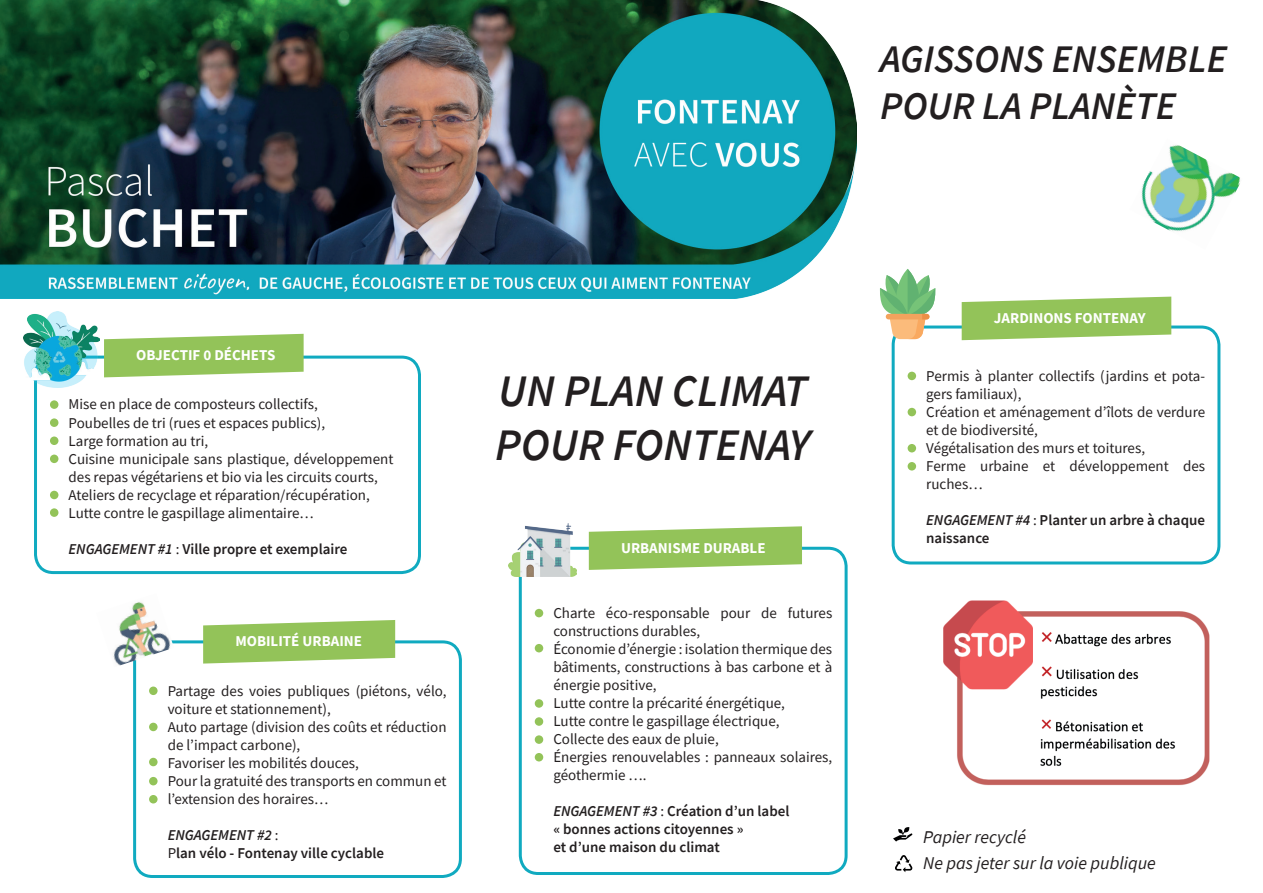
<style>
.page{position:relative;width:1263px;height:893px;background:#fff}
.page>*{position:absolute;margin:0;border:0;box-sizing:border-box;transform-origin:0 0}
.t1{font:italic 600 45px/54px "Source Sans Pro";color:#231f20}
.t2{font:italic 600 39px/46.8px "Source Sans Pro";color:#231f20}
.t3{font:italic 18px/26.5px "Source Sans Pro";color:#231f20}
.t4{font:15px/18px "Source Sans Pro";color:#231f20}
.t5{font:600 15px/18px "Source Sans Pro";color:#231f20}
.t6{font:700 15px "Source Sans Pro";color:#fff}
.s1{font-style:italic}
.s2{font-weight:400}
</style>
<div class="page">
<img style="left:0;top:0;width:856px;height:298px">
<img style="left:1141px;top:145px;width:99px;height:86px">
<div style="left:34px;top:356px;width:387px;height:218px;border:3px solid #10aac0;border-radius:18px"></div>
<svg style="left:104px;top:334px;width:200px;height:43px;background:#9fc96c"></svg>
<div style="left:50px;top:400px;width:8px;height:9px;background:#93c359;border-radius:50%"></div>
<div style="left:50px;top:436px;width:8px;height:9px;background:#93c359;border-radius:50%"></div>
<div style="left:50px;top:491px;width:8px;height:8px;background:#93c359;border-radius:50%"></div>
<div style="left:50px;top:508px;width:8px;height:9px;background:#93c359;border-radius:50%"></div>
<div style="left:50px;top:418px;width:8px;height:9px;background:#93c359;border-radius:50%"></div>
<div style="left:50px;top:455px;width:8px;height:8px;background:#93c359;border-radius:50%"></div>
<div style="left:133px;top:640px;width:329px;height:238px;border:3px solid #10aac0;border-radius:18px"></div>
<svg style="left:203px;top:620px;width:192px;height:44px;background:#a1cb6f"></svg>
<div style="left:149px;top:686px;width:9px;height:9px;background:#93c359;border-radius:50%"></div>
<div style="left:149px;top:723px;width:9px;height:8px;background:#93c359;border-radius:50%"></div>
<div style="left:149px;top:795px;width:9px;height:8px;background:#93c359;border-radius:50%"></div>
<div style="left:149px;top:758px;width:9px;height:8px;background:#93c359;border-radius:50%"></div>
<div style="left:149px;top:777px;width:9px;height:8px;background:#93c359;border-radius:50%"></div>
<div style="left:892px;top:326px;width:328px;height:238px;border:3px solid #10aac0;border-radius:18px"></div>
<svg style="left:962px;top:297px;width:209px;height:43px;background:#9fc96c"></svg>
<div style="left:908px;top:372px;width:8px;height:8px;background:#93c359;border-radius:50%"></div>
<div style="left:908px;top:408px;width:8px;height:8px;background:#93c359;border-radius:50%"></div>
<div style="left:908px;top:444px;width:8px;height:8px;background:#93c359;border-radius:50%"></div>
<div style="left:908px;top:462px;width:8px;height:9px;background:#93c359;border-radius:50%"></div>
<div style="left:519px;top:547px;width:328px;height:328px;border:3px solid #10aac0;border-radius:18px"></div>
<svg style="left:589px;top:526px;width:213px;height:44px;background:#a1cb6f"></svg>
<div style="left:535px;top:609px;width:8px;height:8px;background:#93c359;border-radius:50%"></div>
<div style="left:535px;top:644px;width:8px;height:8px;background:#93c359;border-radius:50%"></div>
<div style="left:535px;top:717px;width:8px;height:9px;background:#93c359;border-radius:50%"></div>
<div style="left:535px;top:753px;width:8px;height:8px;background:#93c359;border-radius:50%"></div>
<div style="left:535px;top:699px;width:8px;height:9px;background:#93c359;border-radius:50%"></div>
<div style="left:535px;top:735px;width:8px;height:9px;background:#93c359;border-radius:50%"></div>
<svg style="left:880px;top:269px;width:56px;height:70px"></svg>
<img style="left:113px;top:602px;width:61px;height:65px">
<svg style="left:893px;top:827px;width:19px;height:14px"></svg>
<svg style="left:895px;top:855px;width:17px;height:17px"></svg>
<img style="left:943px;top:600px;width:267px;height:186px">
<img style="left:24px;top:311px;width:76px;height:77px">
<img style="left:508px;top:524px;width:69px;height:53px">
<h2 class="t2" style="left:880px;top:35px;width:348px">AGISSONS ENSEMBLE<br>POUR LA PLANÈTE</h2>
<p class="t6" style="left:136px;top:345px;width:141px">OBJECTIF 0 DÉCHETS</p>
<p class="t4" style="left:69px;top:395px;width:326px">Mise en place de composteurs collectifs,<br>Poubelles de tri (rues et espaces publics),<br>Large formation au tri,<br>Cuisine municipale sans plastique, développement des repas végétariens et bio via les circuits courts, Ateliers de recyclage et réparation/récupération, Lutte contre le gaspillage alimentaire…</p>
<p class="t5" style="left:69px;top:539px;width:280px"><span class="s1">ENGAGEMENT #1</span> <span class="s2">:</span> Ville propre et exemplaire</p>
<p class="t6" style="left:235px;top:631px;width:128px">MOBILITÉ URBAINE</p>
<p class="t4" style="left:168px;top:682px;width:280px">Partage des voies publiques (piétons, vélo, voiture et stationnement),<br>Auto partage (division des coûts et réduction de l’impact carbone),<br>Favoriser les mobilités douces,<br>Pour la gratuité des transports en commun et l’extension des horaires…</p>
<p class="t5" style="left:168px;top:825px;width:218px"><span class="s1">ENGAGEMENT #2</span> <span class="s2">:<br>P</span>lan vélo - Fontenay ville cyclable</p>
<h1 class="t1" style="left:495px;top:363px;width:316px">UN PLAN CLIMAT<br>POUR FONTENAY</h1>
<p class="t6" style="left:621px;top:538px;width:146px">URBANISME DURABLE</p>
<p class="t4" style="left:553px;top:604px;width:280px">Charte éco-responsable pour de futures constructions durables,<br>Économie d’énergie : isolation thermique des bâtiments, constructions à bas carbone et à énergie positive,<br>Lutte contre la précarité énergétique,<br>Lutte contre le gaspillage électrique, Collecte des eaux de pluie,<br>Énergies renouvelables : panneaux solaires, géothermie ….</p>
<p class="t5" style="left:553px;top:802px;width:238px"><span class="s1">ENGAGEMENT #3</span> <span class="s2">:</span> Création d’un label « bonnes actions citoyennes »<br>et d’une maison du climat</p>
<p class="t6" style="left:994px;top:308px;width:153px">JARDINONS FONTENAY</p>
<p class="t4" style="left:926px;top:367px;width:280px">Permis à planter collectifs (jardins et pota&shy;gers familiaux),<br>Création et aménagement d’îlots de verdure et de biodiversité,<br>Végétalisation des murs et toitures,<br>Ferme urbaine et développement des ruches…</p>
<p class="t5" style="left:926px;top:511px;width:280px"><span class="s1">ENGAGEMENT #4</span> <span class="s2">:</span> Planter un arbre à chaque naissance</p>
<p class="t3" style="left:923px;top:823px;width:234px">Papier recyclé<br>Ne pas jeter sur la voie publique</p>
</div>
